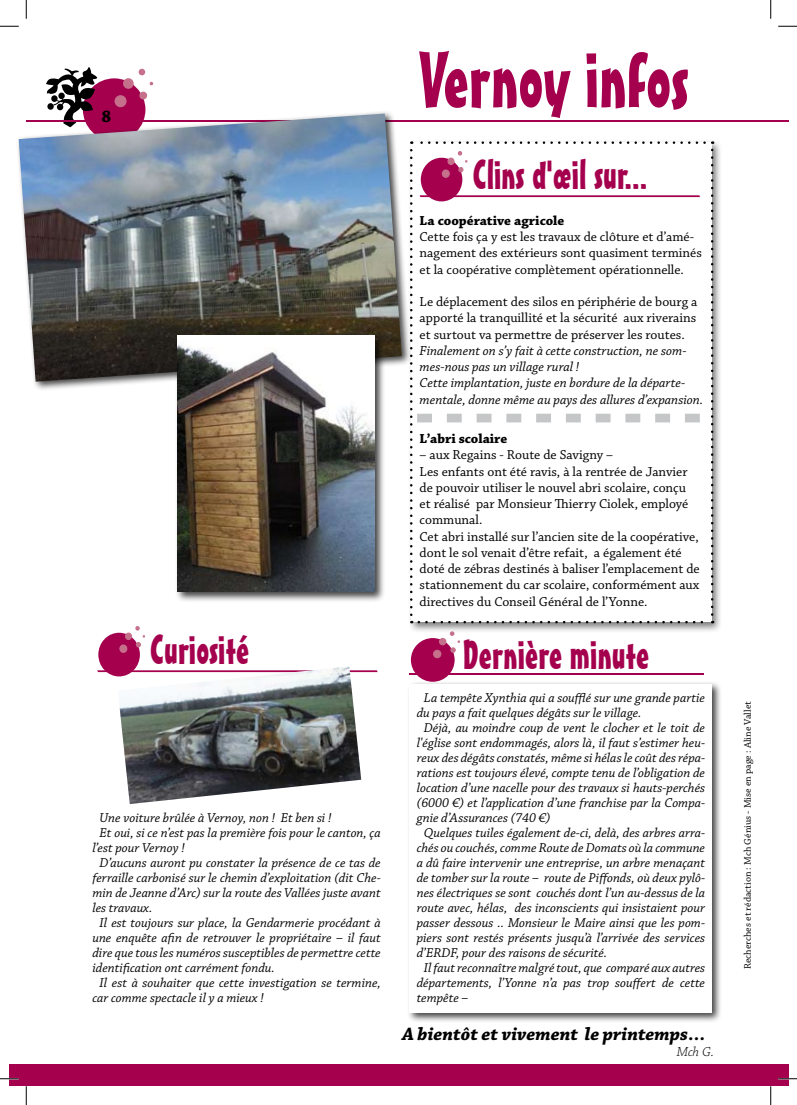
<style>
.page{position:relative;width:797px;height:1105px;background:#fff}
.page>*{position:absolute;margin:0;border:0;box-sizing:border-box;transform-origin:0 0}
.t1{font:78px "Mister Earl BT";color:#a4004e}
.t2{font:40.38px "Mister Earl BT";color:#a4004e}
.t3{font:italic 700 18.75px "Chaparral Pro";color:#000}
.t4{font:700 17.5px "Chaparral Pro";color:#000}
.t5{font:13.75px/16.2px "Chaparral Pro";color:#000}
.t6{font:italic 13.75px/16.2px "Chaparral Pro";color:#000}
.t7{font:700 13.75px "Chaparral Pro";color:#000}
.t8{font:italic 300 13.75px "Chaparral Pro";color:#000}
.t9{font:italic 13.62px "Chaparral Pro";color:#000}
.t10{font:10px "Chaparral Pro";color:#000}
</style>
<div class="page">
<div style="left:83px;top:78px;width:62px;height:63px;background:#a4004e;border-radius:50%"></div>
<div style="left:115px;top:96px;width:11px;height:11px;background:#c6718b;border-radius:50%"></div>
<div style="left:114px;top:95px;width:13px;height:12px;border:1px solid #c6718b;border-radius:50%"></div>
<div style="left:124px;top:79px;width:9px;height:9px;background:#c6718b;border-radius:50%"></div>
<div style="left:123px;top:78px;width:11px;height:11px;border:1px solid #c6718b;border-radius:50%"></div>
<svg style="left:139px;top:69px;width:6px;height:6px"></svg>
<div style="left:140px;top:92px;width:6px;height:7px;background:#c6718b;border-radius:50%"></div>
<div style="left:139px;top:92px;width:8px;height:7px;border:1px solid #c6718b;border-radius:50%"></div>
<svg style="left:46px;top:67px;width:52px;height:43px"></svg>
<div style="left:407px;top:138px;width:325px;height:504px;background:#000;opacity:.5"></div>
<hr style="left:26px;top:120px;width:762px;height:2px;background:#a4004e">
<div style="left:9px;top:1064px;width:779px;height:22px;background:#a4004e"></div>
<hr style="left:410px;top:673px;width:294px;height:2px;background:#a4004e">
<div style="left:411px;top:638px;width:43px;height:44px;background:#a4004e;border-radius:50%"></div>
<div style="left:433px;top:650px;width:8px;height:8px;background:#c6718b;border-radius:50%"></div>
<div style="left:433px;top:650px;width:8px;height:8px;border:1px solid #c6718b;border-radius:50%"></div>
<div style="left:439px;top:638px;width:7px;height:7px;background:#c6718b;border-radius:50%"></div>
<div style="left:439px;top:638px;width:7px;height:7px;border:1px solid #c6718b;border-radius:50%"></div>
<svg style="left:450px;top:631px;width:10px;height:22px"></svg>
<svg style="left:410px;top:141px;width:303px;height:482px"></svg>
<div style="left:406px;top:681px;width:328px;height:347px;background:#000;opacity:.75"></div>
<div style="left:410px;top:684px;width:302px;height:328px;background:#fff"></div>
<div style="left:15px;top:110px;width:431px;height:288px;background:#000;opacity:.75"></div>
<img style="left:19px;top:114px;width:383px;height:268px">
<svg style="left:97px;top:670px;width:280px;height:2px"></svg>
<div style="left:98px;top:633px;width:42px;height:43px;background:#a4004e;border-radius:50%"></div>
<div style="left:120px;top:645px;width:7px;height:7px;background:#c6718b;border-radius:50%"></div>
<div style="left:119px;top:644px;width:8px;height:9px;border:1px solid #c6718b;border-radius:50%"></div>
<div style="left:125px;top:633px;width:7px;height:7px;border:1px solid #c6718b;border-radius:50%"></div>
<svg style="left:126px;top:626px;width:19px;height:21px"></svg>
<div style="left:175px;top:332px;width:217px;height:275px;background:#000;opacity:.75"></div>
<img style="left:178px;top:335px;width:197px;height:257px">
<img style="left:118px;top:666px;width:243px;height:138px">
<svg style="left:0;top:25px;width:19px;height:2px"></svg>
<svg style="left:778px;top:25px;width:19px;height:2px"></svg>
<svg style="left:0;top:1078px;width:19px;height:1px"></svg>
<svg style="left:778px;top:1078px;width:19px;height:1px"></svg>
<svg style="left:25px;top:0;width:2px;height:19px"></svg>
<svg style="left:25px;top:1086px;width:2px;height:19px"></svg>
<svg style="left:770px;top:0;width:1px;height:19px"></svg>
<svg style="left:770px;top:1086px;width:1px;height:19px"></svg>
<p class="t4" style="left:101px;top:106px;width:11px">8</p>
<h2 class="t2" style="left:150px;top:625px;width:100px">Curiosité</h2>
<p class="t9" style="left:99px;top:810px;width:233px">Une voiture brûlée à Vernoy, non ! Et ben si !</p>
<p class="t9" style="left:99px;top:825px;width:283px">Et oui, si ce n’est pas la première fois pour le canton, ça</p>
<p class="t9" style="left:92px;top:840px;width:94px">l’est pour Vernoy !</p>
<p class="t9" style="left:99px;top:855px;width:283px">D’aucuns auront pu constater la présence de ce tas de</p>
<p class="t9" style="left:92px;top:870px;width:290px">ferraille carbonisé sur le chemin d’exploitation (dit Che-</p>
<p class="t9" style="left:92px;top:885px;width:290px">min de Jeanne d’Arc) sur la route des Vallées juste avant</p>
<p class="t9" style="left:92px;top:900px;width:62px">les travaux.</p>
<p class="t9" style="left:99px;top:915px;width:283px">Il est toujours sur place, la Gendarmerie procédant à</p>
<p class="t9" style="left:92px;top:930px;width:290px">une enquête afin de retrouver le propriétaire – il faut</p>
<p class="t9" style="left:92px;top:945px;width:290px">dire que tous les numéros susceptibles de permettre cette</p>
<p class="t9" style="left:92px;top:960px;width:184px">identification ont carrément fondu.</p>
<p class="t9" style="left:99px;top:975px;width:283px">Il est à souhaiter que cette investigation se termine,</p>
<p class="t9" style="left:92px;top:990px;width:173px">car comme spectacle il y a mieux !</p>
<h1 class="t1" style="left:418px;top:32px;width:271px">Vernoy infos</h1>
<h2 class="t2" style="left:472px;top:150px;width:176px">Clins d'œil sur...</h2>
<p class="t7" style="left:419px;top:212px;width:146px">La coopérative agricole</p>
<p class="t5" style="left:419px;top:229px;width:284px">Cette fois ça y est les travaux de clôture et d’amé&shy;nagement des extérieurs sont quasiment terminés et la coopérative complètement opérationnelle.</p>
<p class="t5" style="left:419px;top:294px;width:279px;text-align:justify">Le déplacement des silos en périphérie de bourg a apporté la tranquillité et la sécurité aux riverains et surtout va permettre de préserver les routes.</p>
<p class="t6" style="left:419px;top:343px;width:285px">Finalement on s’y fait à cette construction, ne som&shy;mes-nous pas un village rural !<br>Cette implantation, juste en bordure de la départe&shy;mentale, donne même au pays des allures d’expansion.</p>
<p class="t7" style="left:419px;top:431px;width:89px">L’abri scolaire</p>
<p class="t5" style="left:419px;top:447px;width:281px">– aux Regains - Route de Savigny –<br>Les enfants ont été ravis, à la rentrée de Janvier de pouvoir utiliser le nouvel abri scolaire, conçu et réalisé par Monsieur Thierry Ciolek, employé communal.<br>Cet abri installé sur l’ancien site de la coopérative, dont le sol venait d’être refait, a également été doté de zébras destinés à baliser l’emplacement de stationnement du car scolaire, conformément aux directives du Conseil Général de l’Yonne.</p>
<h2 class="t2" style="left:463px;top:630px;width:188px">Dernière minute</h2>
<p class="t9" style="left:424px;top:690px;width:283px">La tempête Xynthia qui a soufflé sur une grande partie</p>
<p class="t9" style="left:417px;top:705px;width:226px">du pays a fait quelques dégâts sur le village.</p>
<p class="t9" style="left:424px;top:720px;width:283px">Déjà, au moindre coup de vent le clocher et le toit de</p>
<p class="t9" style="left:417px;top:735px;width:290px">l'église sont endommagés, alors là, il faut s’estimer heu-</p>
<p class="t9" style="left:417px;top:750px;width:290px">reux des dégâts constatés, même si hélas le coût des répa-</p>
<p class="t9" style="left:417px;top:765px;width:290px">rations est toujours élevé, compte tenu de l’obligation de</p>
<p class="t9" style="left:417px;top:780px;width:290px">location d’une nacelle pour des travaux si hauts-perchés</p>
<p class="t9" style="left:417px;top:795px;width:290px">(6000 €) et l’application d’une franchise par la Compa-</p>
<p class="t9" style="left:417px;top:810px;width:135px">gnie d’Assurances (740 €)</p>
<p class="t9" style="left:424px;top:825px;width:283px">Quelques tuiles également de-ci, delà, des arbres arra-</p>
<p class="t9" style="left:417px;top:840px;width:290px">chés ou couchés, comme Route de Domats où la commune</p>
<p class="t9" style="left:417px;top:855px;width:290px">a dû faire intervenir une entreprise, un arbre menaçant</p>
<p class="t9" style="left:417px;top:870px;width:290px">de tomber sur la route – route de Piffonds, où deux pylô-</p>
<p class="t9" style="left:417px;top:885px;width:290px">nes électriques se sont couchés dont l’un au-dessus de la</p>
<p class="t9" style="left:417px;top:900px;width:290px">route avec, hélas, des inconscients qui insistaient pour</p>
<p class="t9" style="left:417px;top:915px;width:290px">passer dessous .. Monsieur le Maire ainsi que les pom-</p>
<p class="t9" style="left:417px;top:930px;width:290px">piers sont restés présents jusqu’à l’arrivée des services</p>
<p class="t9" style="left:417px;top:945px;width:192px">d’ERDF, pour des raisons de sécurité.</p>
<p class="t9" style="left:424px;top:960px;width:283px">Il faut reconnaître malgré tout, que comparé aux autres</p>
<p class="t9" style="left:417px;top:975px;width:290px">départements, l’Yonne n’a pas trop souffert de cette</p>
<p class="t9" style="left:417px;top:990px;width:53px">tempête –</p>
<h3 class="t3" style="left:402px;top:1022px;width:305px">A bientôt et vivement le printemps…</h3>
<p class="t8" style="left:676px;top:1044px;width:39px">Mch G.</p>
<p class="t10" style="left:742px;top:969px;width:269px;rotate:-90deg">Recherches et rédaction : Mch Génius - Mise en page : Aline Vallet</p>
</div>
